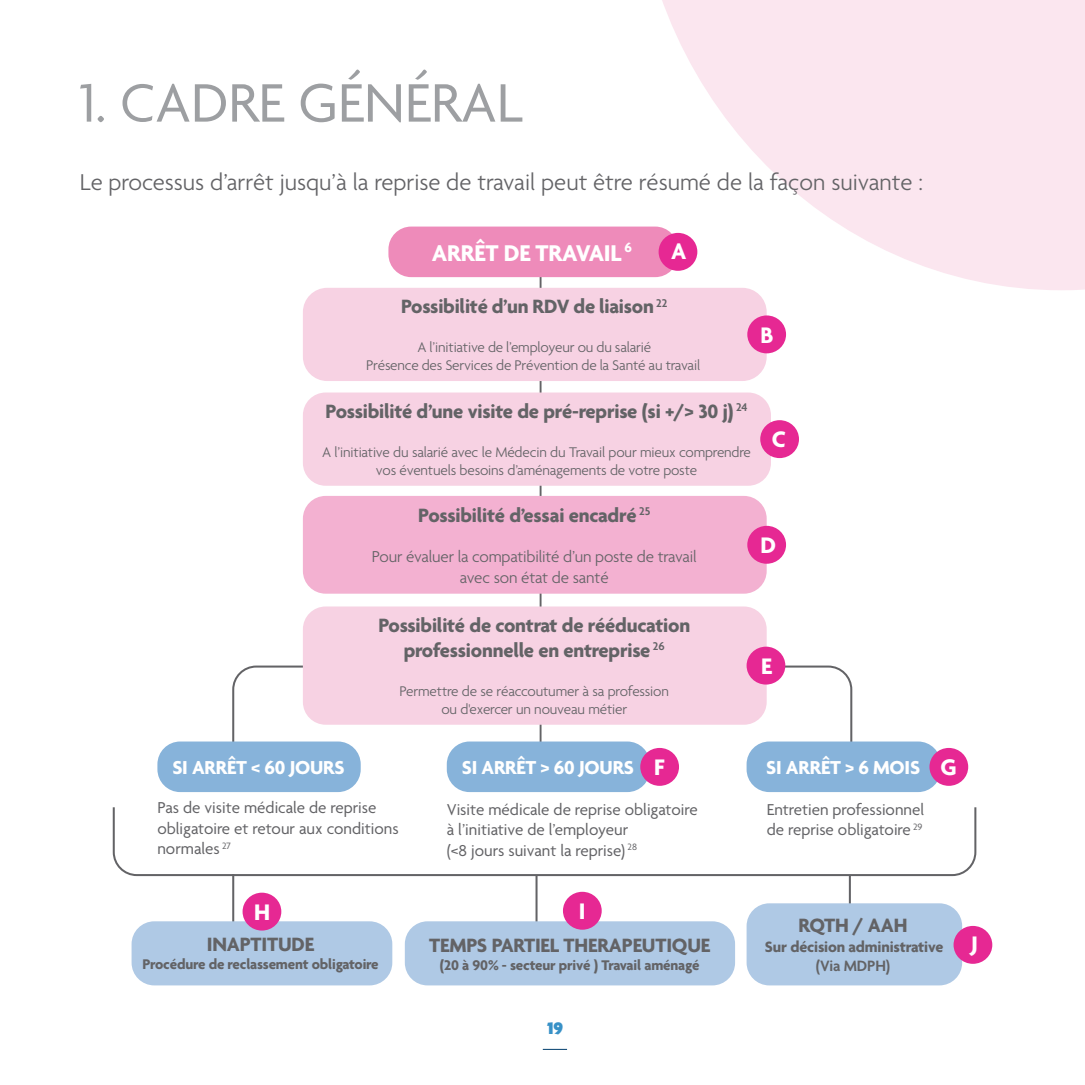
<style>
.page{position:relative;width:1085px;height:1085px;background:#fff}
.page>*{position:absolute;margin:0;border:0;box-sizing:border-box;transform-origin:0 0}
.t1{font:58.5px "Agenda";color:#9d9fa2}
.t2{font:300 24.75px "Agenda";color:#636366}
.t3{font:700 24.53px "Agenda";letter-spacing:-.01em;color:#fff}
.t4{font:700 24.3px "Agenda";color:#fff}
.t5{font:700 20.93px/25px "Agenda";letter-spacing:-.01em;color:#636366;text-align:center}
.t6{font:700 20.25px "Agenda";letter-spacing:-.01em;color:#fff}
.t7{font:900 18px "Agenda";color:#3891c7}
.t8{font:17.1px/20.5px "Agenda";color:#636366}
.t9{font:300 17.1px/20.5px "Agenda";letter-spacing:-.01em;color:#636366;text-align:center}
.t10{font:700 16.2px/19.3px "Agenda";letter-spacing:-.01em;color:#636366;text-align:center}
.t11{font:300 15.08px/18.2px "Agenda";letter-spacing:-.01em;color:#636366;text-align:center}
.t12{font:700 15.08px "Agenda";letter-spacing:-.01em;color:#636366}
.s1{font-weight:600}
</style>
<div class="page">
<hr style="left:539px;top:271px;width:2px;height:497px;background:#636366">
<hr style="left:232px;top:873px;width:2px;height:57px;background:#636366">
<hr style="left:848px;top:874px;width:2px;height:57px;background:#636366">
<svg style="left:634px;top:0;width:450px;height:290px;fill:#fbe6ef"></svg>
<svg style="left:543px;top:1048px;width:24px;height:1px"></svg>
<svg style="left:112px;top:807px;width:865px;height:70px"></svg>
<hr style="left:535px;top:875px;width:2px;height:57px;background:#636366">
<div style="left:388px;top:226px;width:290px;height:51px;background:#ee8bba;border-radius:23px"></div>
<div style="left:131px;top:921px;width:261px;height:64px;background:#afc9e5;border-radius:23px"></div>
<div style="left:405px;top:921px;width:330px;height:64px;background:#afc9e5;border-radius:23px"></div>
<div style="left:746px;top:903px;width:216px;height:82px;background:#afc9e5;border-radius:23px"></div>
<div style="left:658px;top:233px;width:39px;height:38px;background:#e62893;border-radius:50%"></div>
<div style="left:303px;top:288px;width:463px;height:93px;background:#f7d2e3;border-radius:24px"></div>
<div style="left:747px;top:315px;width:39px;height:38px;background:#e62893;border-radius:50%"></div>
<div style="left:303px;top:392px;width:467px;height:93px;background:#f7d2e3;border-radius:23px"></div>
<div style="left:760px;top:420px;width:38px;height:38px;background:#e62893;border-radius:50%"></div>
<div style="left:303px;top:496px;width:463px;height:97px;background:#f3b1d1;border-radius:23px"></div>
<div style="left:747px;top:525px;width:39px;height:38px;background:#e62893;border-radius:50%"></div>
<div style="left:242px;top:892px;width:39px;height:38px;background:#e62893;border-radius:50%"></div>
<div style="left:563px;top:891px;width:38px;height:38px;background:#e62893;border-radius:50%"></div>
<div style="left:953px;top:925px;width:39px;height:38px;background:#e62893;border-radius:50%"></div>
<svg style="left:232px;top:665px;width:98px;height:76px"></svg>
<svg style="left:748px;top:664px;width:105px;height:77px"></svg>
<div style="left:303px;top:606px;width:463px;height:118px;background:#f7d2e3;border-radius:23px"></div>
<div style="left:746px;top:646px;width:39px;height:38px;background:#e62893;border-radius:50%"></div>
<div style="left:157px;top:741px;width:203px;height:51px;background:#87b3da;border-radius:23px"></div>
<div style="left:446px;top:741px;width:204px;height:51px;background:#87b3da;border-radius:23px"></div>
<div style="left:640px;top:747px;width:39px;height:38px;background:#e62893;border-radius:50%"></div>
<div style="left:746px;top:741px;width:194px;height:51px;background:#87b3da;border-radius:23px"></div>
<div style="left:929px;top:747px;width:39px;height:38px;background:#e62893;border-radius:50%"></div>
<p class="t1" style="left:80px;top:71px;width:444px">1. CADRE GÉNÉRAL</p>
<p class="t2" style="left:80px;top:167px;width:844px">Le processus d’arrêt jusqu’à la reprise de travail peut être résumé de la façon suivante :</p>
<p class="t3" style="left:432px;top:239px;width:201px">ARRÊT DE TRAVAIL <sup>6</sup></p>
<p class="t4" style="left:671px;top:238px;width:17px">A</p>
<p class="t5" style="left:401px;top:295px;width:268px">Possibilité d’un RDV de liaison <sup>22</sup></p>
<p class="t11" style="left:417px;top:338px;width:235px">A l’initiative de l’employeur ou du salarié</p>
<p class="t11" style="left:366px;top:356px;width:335px">Présence des Services de Prévention de la Santé au travail</p>
<p class="t4" style="left:760px;top:322px;width:15px">B</p>
<p class="t5" style="left:325px;top:400px;width:423px">Possibilité d’une visite de pré-reprise (si +/&gt; 30 j) <sup>24</sup></p>
<p class="t11" style="left:322px;top:442px;width:430px">A l’initiative du salarié avec le Médecin du Travail pour mieux comprendre vos éventuels besoins d’aménagements de votre poste</p>
<p class="t5" style="left:418px;top:503px;width:233px">Possibilité d’essai encadré <sup>25</sup></p>
<p class="t9" style="left:372px;top:546px;width:326px">Pour évaluer la compatibilité d’un poste de travail avec son état de santé</p>
<p class="t4" style="left:771px;top:426px;width:16px">C</p>
<p class="t4" style="left:760px;top:532px;width:17px">D</p>
<p class="t5" style="left:378px;top:614px;width:313px">Possibilité de contrat de rééducation professionnelle en entreprise <sup>26</sup></p>
<p class="t11" style="left:399px;top:681px;width:271px">Permettre de se réaccoutumer à sa profession ou d'exercer un nouveau métier</p>
<p class="t4" style="left:761px;top:652px;width:13px">E</p>
<p class="t6" style="left:172px;top:756px;width:174px">SI ARRÊT &lt; 60 JOURS</p>
<p class="t6" style="left:461px;top:756px;width:174px">SI ARRÊT &gt; 60 JOURS</p>
<p class="t4" style="left:654px;top:754px;width:12px">F</p>
<p class="t6" style="left:766px;top:756px;width:155px">SI ARRÊT &gt; 6 MOIS</p>
<p class="t4" style="left:940px;top:754px;width:18px">G</p>
<p class="t8" style="left:157px;top:798px;width:243px">Pas de visite médicale de reprise obligatoire et retour aux conditions normales <sup>27</sup></p>
<p class="t8" style="left:446px;top:800px;width:252px">Visite médicale de reprise obligatoire à l’initiative de l’employeur<br>(&lt;8 jours suivant la reprise) <sup>28</sup></p>
<p class="t8" style="left:766px;top:800px;width:159px">Entretien professionnel de reprise obligatoire <sup>29</sup></p>
<p class="t4" style="left:254px;top:898px;width:18px">H</p>
<p class="t4" style="left:579px;top:897px;width:8px">I</p>
<p class="t5" style="left:207px;top:933px;width:109px">INAPTITUDE</p>
<p class="t12" style="left:142px;top:956px;width:238px">Procédure de reclassement obligatoire</p>
<p class="t5" style="left:429px;top:933px;width:282px">TEMPS PARTIEL THERAPEUTIQUE</p>
<p class="t12" style="left:440px;top:956px;width:261px">(20 à 90% - secteur privé ) Travail aménagé</p>
<p class="t5" style="left:798px;top:914px;width:110px">RQTH / AAH</p>
<p class="t10" style="left:764px;top:937px;width:180px">Sur décision administrative <span class="s1">(Via MDPH)</span></p>
<p class="t4" style="left:970px;top:930px;width:8px">J</p>
<p class="t7" style="left:547px;top:1018px;width:17px">19</p>
</div>
